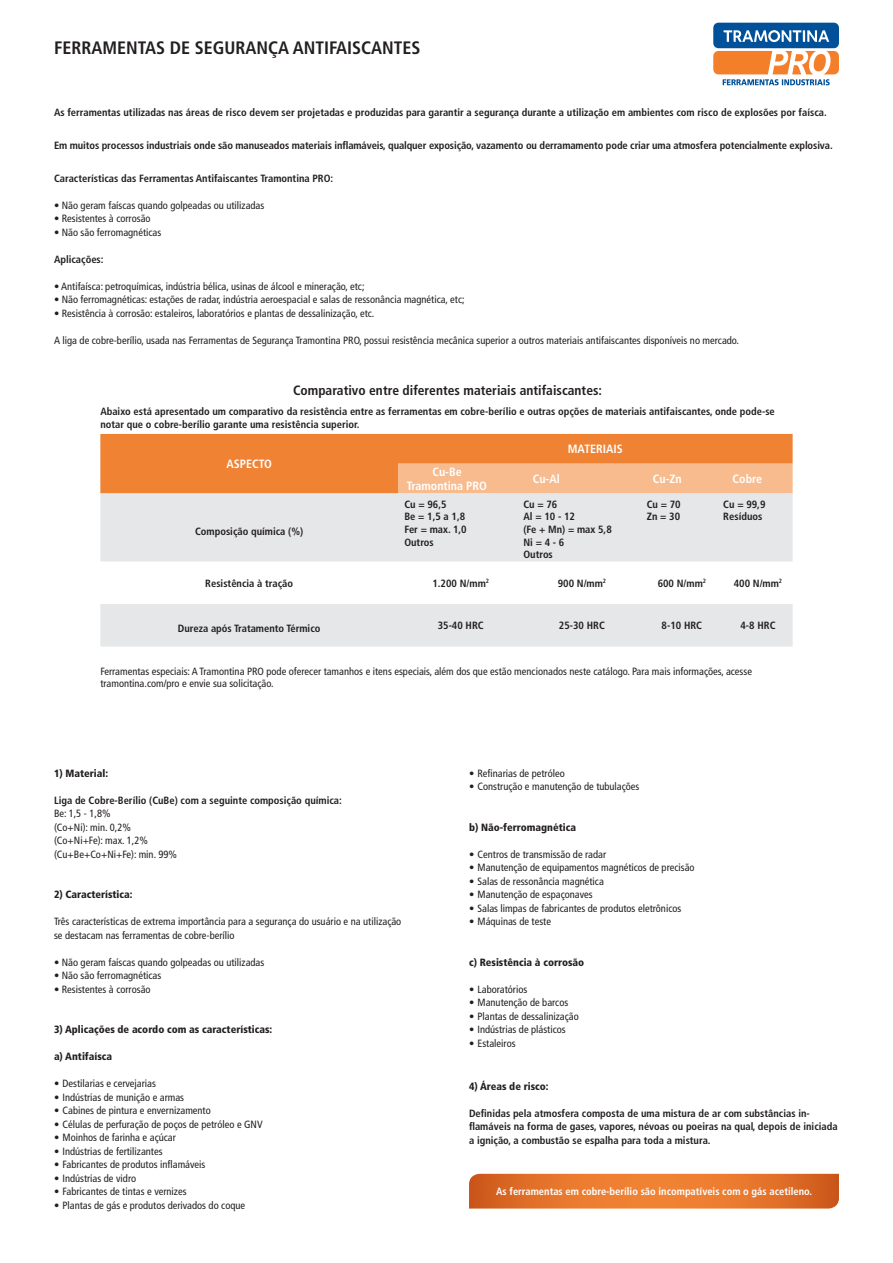
<style>
.page{position:relative;width:893px;height:1263px;background:#fff}
.page>*{position:absolute;margin:0;border:0;box-sizing:border-box;transform-origin:0 0}
.t1{font:700 condensed 18px "Frutiger LT Pro";color:#231f20}
.t2{font:700 condensed 13.5px "Frutiger LT Pro";color:#231f20}
.referencia_master{font:700 condensed 12px "Frutiger LT Pro";color:#fff}
.t3{font:condensed 10.5px/12px "Frutiger LT Pro";color:#231f20}
.referencia_master-2{font:700 condensed 10.5px/13.5px "Frutiger LT Pro";color:#231f20}
.t4{font:900 condensed 10.5px "Frutiger LT Pro";color:#231f20}
.referencia_master-3{font:700 condensed 10.5px "Frutiger LT Pro";color:#fff}
</style>
<div class="page">
<svg style="left:100px;top:434px;width:693px;height:59px;background:#f2924d"></svg>
<svg style="left:100px;top:493px;width:693px;height:153px;fill:#e6e7e9"></svg>
<svg style="left:469px;top:1174px;width:370px;height:34px;background:#e3732b"></svg>
<div style="left:713px;top:23px;width:126px;height:25px;background:#01519a;border-radius:6px"></div>
<svg style="left:723px;top:30px;width:106px;height:12px"></svg>
<svg style="left:713px;top:51px;width:126px;height:34px"></svg>
<p class="t1" style="left:54px;top:37px;width:368px">FERRAMENTAS DE SEGURANÇA ANTIFAISCANTES</p>
<p class="referencia_master-2" style="left:54px;top:105px;width:774px">As ferramentas utilizadas nas áreas de risco devem ser projetadas e produzidas para garantir a segurança durante a utilização em ambientes com risco de explosões por faísca.</p>
<p class="referencia_master-2" style="left:54px;top:138px;width:780px">Em muitos processos industriais onde são manuseados materiais inflamáveis, qualquer exposição, vazamento ou derramamento pode criar uma atmosfera potencialmente explosiva.</p>
<p class="referencia_master-2" style="left:54px;top:171px;width:281px">Características das Ferramentas Antifaiscantes Tramontina PRO:</p>
<p class="t3" style="left:54px;top:199px;width:212px">• Não geram faíscas quando golpeadas ou utilizadas</p>
<p class="t3" style="left:54px;top:212px;width:98px">• Resistentes à corrosão</p>
<p class="t3" style="left:54px;top:226px;width:109px">• Não são ferromagnéticas</p>
<p class="referencia_master-2" style="left:54px;top:252px;width:51px">Aplicações:</p>
<p class="t3" style="left:54px;top:280px;width:312px">• Antifaísca: petroquímicas, indústria bélica, usinas de álcool e mineração, etc;</p>
<p class="t3" style="left:54px;top:293px;width:412px">• Não ferromagnéticas: estações de radar, indústria aeroespacial e salas de ressonância magnética, etc;</p>
<p class="t3" style="left:54px;top:307px;width:322px">• Resistência à corrosão: estaleiros, laboratórios e plantas de dessalinização, etc.</p>
<p class="t3" style="left:54px;top:334px;width:687px">A liga de cobre-berílio, usada nas Ferramentas de Segurança Tramontina PRO, possui resistência mecânica superior a outros materiais antifaiscantes disponíveis no mercado.</p>
<p class="t2" style="left:293px;top:382px;width:310px">Comparativo entre diferentes materiais antifaiscantes:</p>
<p class="referencia_master-2" style="left:100px;top:404px;width:676px">Abaixo está apresentado um comparativo da resistência entre as ferramentas em cobre-berílio e outras opções de materiais antifaiscantes, onde pode-se notar que o cobre-berílio garante uma resistência superior.</p>
<p class="referencia_master" style="left:227px;top:457px;width:47px">ASPECTO</p>
<p class="referencia_master-2" style="left:195px;top:524px;width:110px">Composição química (%)</p>
<p class="referencia_master" style="left:432px;top:465px;width:31px">Cu-Be</p>
<p class="referencia_master" style="left:407px;top:479px;width:82px">Tramontina PRO</p>
<p class="referencia_master-2" style="left:404px;top:497px;width:44px">Cu = 96,5</p>
<p class="referencia_master-2" style="left:404px;top:510px;width:62px">Be = 1,5 a 1,8</p>
<p class="referencia_master-2" style="left:404px;top:522px;width:64px">Fer = max. 1,0</p>
<p class="referencia_master-2" style="left:404px;top:535px;width:31px">Outros</p>
<p class="referencia_master" style="left:568px;top:442px;width:56px">MATERIAIS</p>
<p class="referencia_master" style="left:533px;top:472px;width:29px">Cu-Al</p>
<p class="referencia_master" style="left:653px;top:472px;width:30px">Cu-Zn</p>
<p class="referencia_master" style="left:732px;top:472px;width:31px">Cobre</p>
<p class="referencia_master-2" style="left:523px;top:497px;width:35px">Cu = 76</p>
<p class="referencia_master-2" style="left:523px;top:510px;width:53px">Al = 10 - 12</p>
<p class="referencia_master-2" style="left:523px;top:522px;width:90px">(Fe + Mn) = max 5,8</p>
<p class="referencia_master-2" style="left:523px;top:535px;width:42px">Ni = 4 - 6</p>
<p class="referencia_master-2" style="left:523px;top:548px;width:31px">Outros</p>
<p class="referencia_master-2" style="left:647px;top:497px;width:35px">Cu = 70</p>
<p class="referencia_master-2" style="left:647px;top:510px;width:35px">Zn = 30</p>
<p class="referencia_master-2" style="left:723px;top:497px;width:44px">Cu = 99,9</p>
<p class="referencia_master-2" style="left:723px;top:510px;width:41px">Resíduos</p>
<p class="referencia_master-2" style="left:205px;top:576px;width:89px">Resistência à tração</p>
<p class="referencia_master-2" style="left:432px;top:576px;width:58px">1.200 N/mm<sup>2</sup></p>
<p class="referencia_master-2" style="left:558px;top:576px;width:50px">900 N/mm<sup>2</sup></p>
<p class="referencia_master-2" style="left:658px;top:576px;width:50px">600 N/mm<sup>2</sup></p>
<p class="referencia_master-2" style="left:734px;top:576px;width:50px">400 N/mm<sup>2</sup></p>
<p class="referencia_master-2" style="left:178px;top:622px;width:144px">Dureza após Tratamento Térmico</p>
<p class="referencia_master-2" style="left:438px;top:619px;width:47px">35-40 HRC</p>
<p class="referencia_master-2" style="left:559px;top:619px;width:47px">25-30 HRC</p>
<p class="referencia_master-2" style="left:662px;top:619px;width:42px">8-10 HRC</p>
<p class="referencia_master-2" style="left:740px;top:619px;width:37px">4-8 HRC</p>
<p class="t3" style="left:100px;top:665px;width:653px">Ferramentas especiais: A Tramontina PRO pode oferecer tamanhos e itens especiais, além dos que estão mencionados neste catálogo. Para mais informações, acesse tramontina.com/pro e envie sua solicitação.</p>
<p class="t4" style="left:54px;top:766px;width:56px">1) Material:</p>
<p class="referencia_master-2" style="left:54px;top:793px;width:289px">Liga de Cobre-Berílio (CuBe) com a seguinte composição química:</p>
<p class="t3" style="left:54px;top:807px;width:58px">Be: 1,5 - 1,8%</p>
<p class="t3" style="left:54px;top:821px;width:79px">(Co+Ni): min. 0,2%</p>
<p class="t3" style="left:54px;top:834px;width:96px">(Co+Ni+Fe): max. 1,2%</p>
<p class="t3" style="left:54px;top:848px;width:124px">(Cu+Be+Co+Ni+Fe): min. 99%</p>
<p class="t4" style="left:54px;top:888px;width:80px">2) Característica:</p>
<p class="t3" style="left:54px;top:915px;width:349px;line-height:13.5px">Três características de extrema importância para a segurança do usuário e na utilização se destacam nas ferramentas de cobre-berílio</p>
<p class="t3" style="left:54px;top:956px;width:212px">• Não geram faíscas quando golpeadas ou utilizadas</p>
<p class="t3" style="left:54px;top:969px;width:109px">• Não são ferromagnéticas</p>
<p class="t3" style="left:54px;top:983px;width:98px">• Resistentes à corrosão</p>
<p class="t4" style="left:54px;top:1023px;width:220px">3) Aplicações de acordo com as características:</p>
<p class="t4" style="left:54px;top:1050px;width:60px">a) Antifaísca</p>
<p class="t3" style="left:54px;top:1077px;width:103px">• Destilarias e cervejarias</p>
<p class="t3" style="left:54px;top:1091px;width:132px">• Indústrias de munição e armas</p>
<p class="t3" style="left:54px;top:1104px;width:158px">• Cabines de pintura e envernizamento</p>
<p class="t3" style="left:54px;top:1118px;width:210px">• Células de perfuração de poços de petróleo e GNV</p>
<p class="t3" style="left:54px;top:1131px;width:123px">• Moinhos de farinha e açúcar</p>
<p class="t3" style="left:54px;top:1145px;width:110px">• Indústrias de fertilizantes</p>
<p class="t3" style="left:54px;top:1158px;width:153px">• Fabricantes de produtos inflamáveis</p>
<p class="t3" style="left:54px;top:1172px;width:84px">• Indústrias de vidro</p>
<p class="t3" style="left:54px;top:1185px;width:134px">• Fabricantes de tintas e vernizes</p>
<p class="t3" style="left:54px;top:1199px;width:193px">• Plantas de gás e produtos derivados do coque</p>
<p class="t3" style="left:469px;top:767px;width:97px">• Refinarias de petróleo</p>
<p class="t3" style="left:469px;top:780px;width:172px">• Construção e manutenção de tubulações</p>
<p class="t4" style="left:469px;top:820px;width:108px">b) Não-ferromagnética</p>
<p class="t3" style="left:469px;top:848px;width:139px">• Centros de transmissão de radar</p>
<p class="t3" style="left:469px;top:861px;width:227px">• Manutenção de equipamentos magnéticos de precisão</p>
<p class="t3" style="left:469px;top:875px;width:136px">• Salas de ressonância magnética</p>
<p class="t3" style="left:469px;top:888px;width:125px">• Manutenção de espaçonaves</p>
<p class="t3" style="left:469px;top:902px;width:214px">• Salas limpas de fabricantes de produtos eletrônicos</p>
<p class="t3" style="left:469px;top:915px;width:83px">• Máquinas de teste</p>
<p class="t4" style="left:469px;top:955px;width:117px">c) Resistência à corrosão</p>
<p class="t3" style="left:469px;top:983px;width:60px">• Laboratórios</p>
<p class="t3" style="left:469px;top:996px;width:101px">• Manutenção de barcos</p>
<p class="t3" style="left:469px;top:1010px;width:111px">• Plantas de dessalinização</p>
<p class="t3" style="left:469px;top:1023px;width:98px">• Indústrias de plásticos</p>
<p class="t3" style="left:469px;top:1037px;width:48px">• Estaleiros</p>
<p class="t4" style="left:469px;top:1080px;width:81px">4) Áreas de risco:</p>
<p class="referencia_master-2" style="left:469px;top:1106px;width:370px">Definidas pela atmosfera composta de uma mistura de ar com substâncias in&shy;flamáveis na forma de gases, vapores, névoas ou poeiras na qual, depois de iniciada a ignição, a combustão se espalha para toda a mistura.</p>
<p class="referencia_master-3" style="left:496px;top:1185px;width:318px">As ferramentas em cobre-berílio são incompatíveis com o gás acetileno.</p>
</div>
